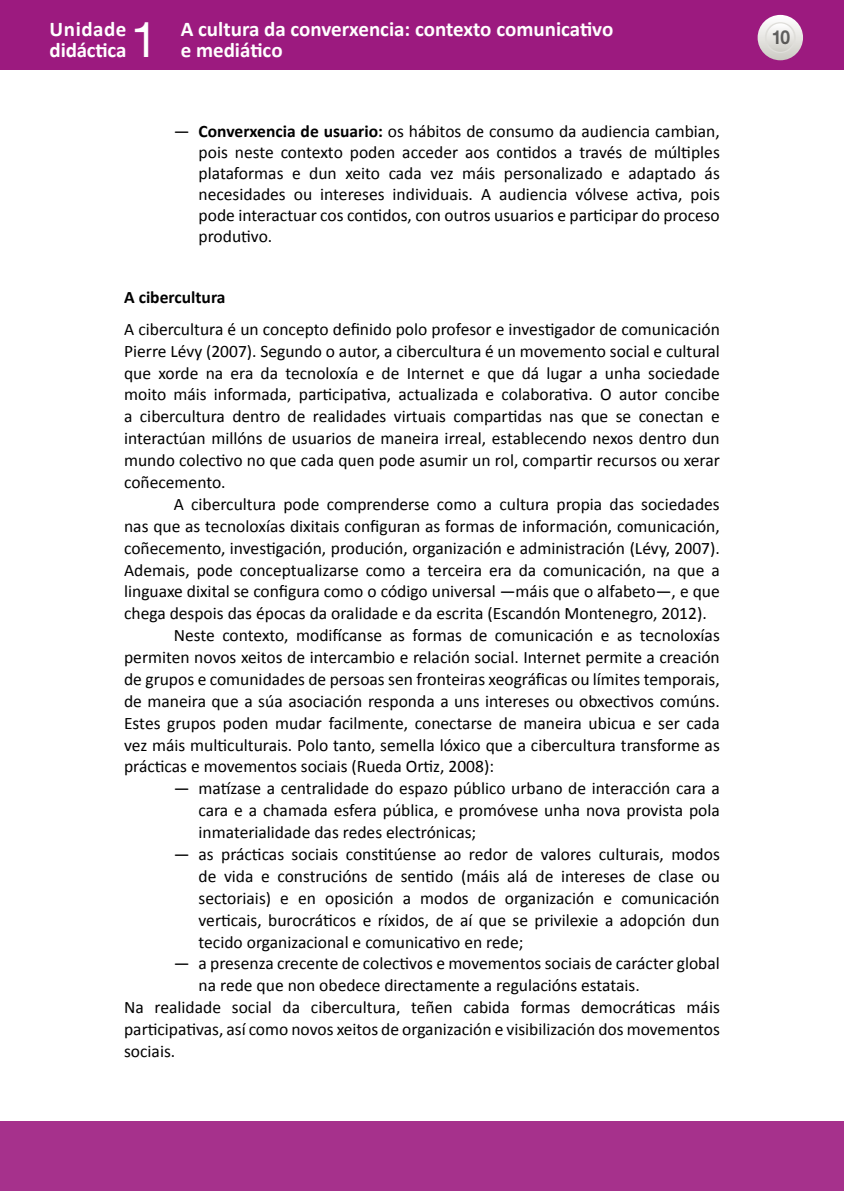
<style>
.page{position:relative;width:844px;height:1191px;background:#fff}
.page>*{position:absolute;margin:0;border:0;box-sizing:border-box;transform-origin:0 0}
.t1{font:49px "Helvetica Neue LT Std";color:#fff}
.t2{font:700 21px/21px "Calibri";color:#fff}
.t3{font:700 19.25px "Helvetica Neue LT Std";color:#000;scale:.9 1}
.TXTO{font:17.5px/21.9px "Calibri";color:#000;text-align:justify}
.TEXTO{font:17.5px/21.9px "Calibri";color:#000;text-align:justify}
.TXTO_sin_SANGRE{font:17.5px/21.9px "Calibri";color:#000;text-align:justify}
._1º_Epigrafe{font:700 17.5px "Calibri";color:#000}
.s1{font-weight:700}
</style>
<div class="page">
<div style="left:0;top:0;width:843px;height:69px;background:#9c1a7f"></div>
<svg style="left:757px;top:15px;width:45px;height:45px"></svg>
<svg style="left:765px;top:23px;width:29px;height:29px"></svg>
<div style="left:764px;top:22px;width:31px;height:31px;border:1px solid #dfdeda;border-radius:50%"></div>
<div style="left:0;top:1121px;width:843px;height:70px;background:#a6318c"></div>
<p class="t2" style="left:50px;top:19px;width:78px">Unidade didáctica</p>
<h1 class="t1" style="left:131px;top:11px;width:29px">1</h1>
<p class="t2" style="left:181px;top:19px;width:434px">A cultura da converxencia: contexto comunicativo e mediático</p>
<p class="t3" style="left:770px;top:26px;width:23px">10</p>
<p class="TEXTO" style="left:198px;top:121px;width:522px;line-height:21px;text-indent:-25px">— <span class="s1">Converxencia de usuario:</span> os hábitos de consumo da audiencia cambian, pois neste contexto poden acceder aos contidos a través de múltiples plataformas e dun xeito cada vez máis personalizado e adaptado ás necesidades ou intereses individuais. A audiencia vólvese activa, pois pode interactuar cos contidos, con outros usuarios e participar do proceso produtivo.</p>
<p class="_1º_Epigrafe" style="left:124px;top:286px;width:103px">A cibercultura</p>
<p class="TXTO_sin_SANGRE" style="left:124px;top:318px;width:597px">A cibercultura é un concepto definido polo profesor e investigador de comunicación Pierre Lévy (2007). Segundo o autor, a cibercultura é un movemento social e cultural que xorde na era da tecnoloxía e de Internet e que dá lugar a unha sociedade moito máis informada, participativa, actualizada e colaborativa. O autor concibe a cibercultura dentro de realidades virtuais compartidas nas que se conectan e interactúan millóns de usuarios de maneira irreal, establecendo nexos dentro dun mundo colectivo no que cada quen pode asumir un rol, compartir recursos ou xerar coñecemento.</p>
<p class="TXTO" style="left:124px;top:493px;width:597px;text-indent:50px">A cibercultura pode comprenderse como a cultura propia das sociedades nas que as tecnoloxías dixitais configuran as formas de información, comunicación, coñecemento, investigación, produción, organización e administración (Lévy, 2007).<br>Ademais, pode conceptualizarse como a terceira era da comunicación, na que a linguaxe dixital se configura como o código universal —máis que o alfabeto—, e que chega despois das épocas da oralidade e da escrita (Escandón Montenegro, 2012).</p>
<p class="TXTO" style="left:124px;top:624px;width:597px;text-indent:50px">Neste contexto, modifícanse as formas de comunicación e as tecnoloxías permiten novos xeitos de intercambio e relación social. Internet permite a creación de grupos e comunidades de persoas sen fronteiras xeográficas ou límites temporais, de maneira que a súa asociación responda a uns intereses ou obxectivos comúns.<br>Estes grupos poden mudar facilmente, conectarse de maneira ubicua e ser cada vez máis multiculturais. Polo tanto, semella lóxico que a cibercultura transforme as prácticas e movementos sociais (Rueda Ortiz, 2008):</p>
<p class="TEXTO" style="left:198px;top:777px;width:522px;text-indent:-25px">— matízase a centralidade do espazo público urbano de interacción cara a cara e a chamada esfera pública, e promóvese unha nova provista pola inmaterialidade das redes electrónicas;</p>
<p class="TEXTO" style="left:198px;top:843px;width:522px;text-indent:-25px">— as prácticas sociais constitúense ao redor de valores culturais, modos de vida e construcións de sentido (máis alá de intereses de clase ou sectoriais) e en oposición a modos de organización e comunicación verticais, burocráticos e ríxidos, de aí que se privilexie a adopción dun tecido organizacional e comunicativo en rede;</p>
<p class="TEXTO" style="left:198px;top:952px;width:522px;text-indent:-25px">— a presenza crecente de colectivos e movementos sociais de carácter global na rede que non obedece directamente a regulacións estatais.</p>
<p class="TXTO_sin_SANGRE" style="left:124px;top:996px;width:597px">Na realidade social da cibercultura, teñen cabida formas democráticas máis participativas, así como novos xeitos de organización e visibilización dos movementos sociais.</p>
</div>
